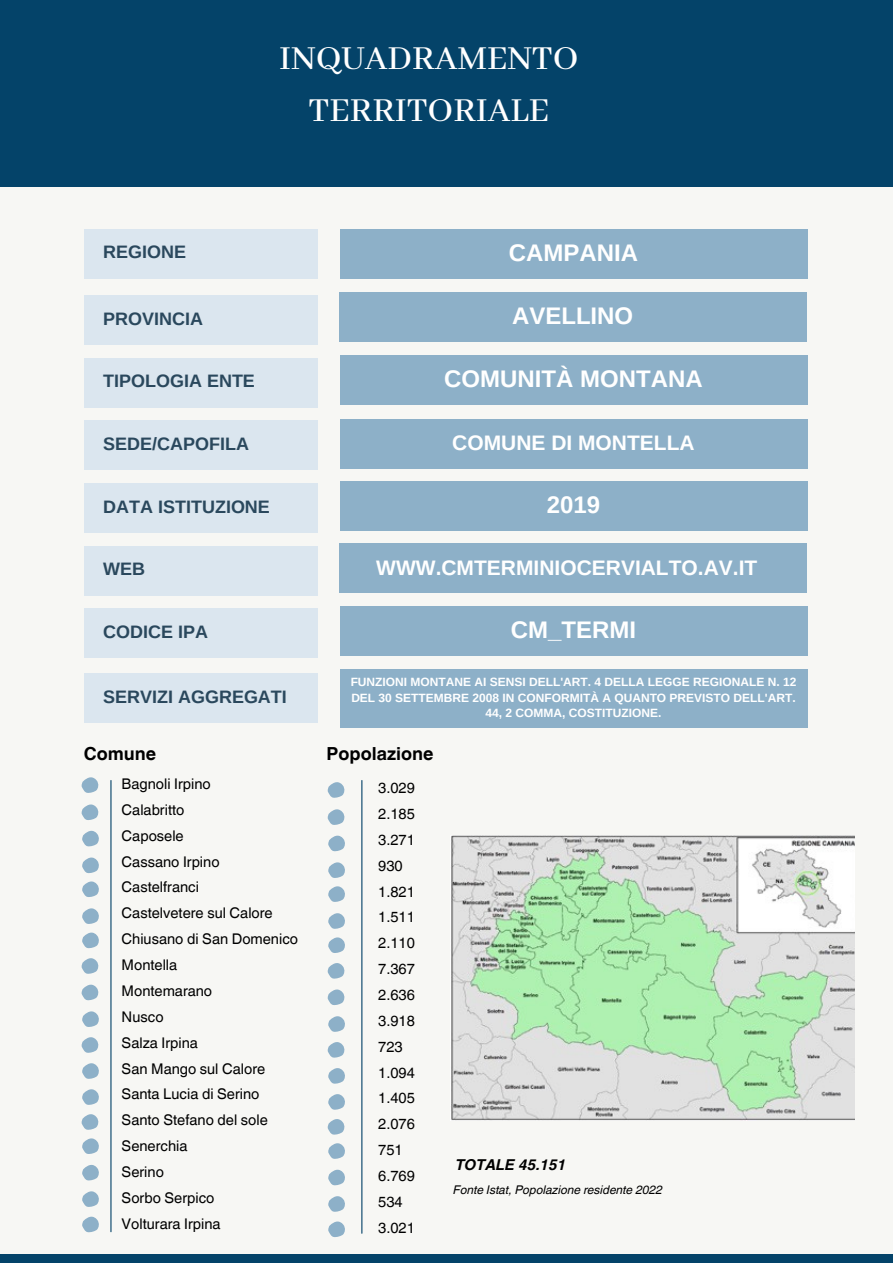
<style>
.page{position:relative;width:893px;height:1264px;background:#fff}
.page>*{position:absolute;margin:0;border:0;box-sizing:border-box;transform-origin:0 0}
.t1{font:500 37.5px/51.8px "Abhaya Libre";color:#fff;text-align:center}
.t2{font:700 24px "Arimo";color:#fff}
.t3{font:700 21px "Arimo";color:#fff}
.t4{font:700 18px "Arimo";color:#2a485d}
.t5{font:700 18px "Helvetica World";color:#000}
.t6{font:italic 700 15px "Helvetica World";color:#000}
.t7{font:14.7px "Helvetica World";color:#000}
.t8{font:700 12px/15.8px "Arimo";color:#fff;text-align:center}
.t9{font:italic 12px "Helvetica World";color:#000}
</style>
<div class="page">
<div style="left:0;top:165px;width:892px;height:1097px;background:#f7f7f4"></div>
<div style="left:0;top:0;width:892px;height:187px;background:#044369"></div>
<div style="left:340px;top:419px;width:467px;height:49px;background:#8db0c8"></div>
<div style="left:84px;top:295px;width:233px;height:49px;background:#dbe6ef"></div>
<div style="left:84px;top:229px;width:233px;height:49px;background:#dbe6ef"></div>
<div style="left:340px;top:355px;width:467px;height:50px;background:#8db0c8"></div>
<div style="left:339px;top:293px;width:467px;height:49px;background:#8db0c8"></div>
<div style="left:340px;top:481px;width:467px;height:49px;background:#8db0c8"></div>
<div style="left:339px;top:543px;width:467px;height:50px;background:#8db0c8"></div>
<div style="left:340px;top:606px;width:467px;height:49px;background:#8db0c8"></div>
<div style="left:340px;top:669px;width:467px;height:59px;background:#8db0c8"></div>
<div style="left:340px;top:229px;width:467px;height:49px;background:#8db0c8"></div>
<hr style="left:361px;top:780px;width:1px;height:453px;background:#044369">
<div style="left:84px;top:358px;width:233px;height:49px;background:#dbe6ef"></div>
<div style="left:84px;top:420px;width:233px;height:50px;background:#dbe6ef"></div>
<div style="left:84px;top:483px;width:233px;height:49px;background:#dbe6ef"></div>
<div style="left:84px;top:546px;width:233px;height:49px;background:#dbe6ef"></div>
<div style="left:84px;top:608px;width:233px;height:50px;background:#dbe6ef"></div>
<div style="left:84px;top:673px;width:233px;height:49px;background:#dbe6ef"></div>
<img style="left:450px;top:835px;width:404px;height:285px">
<svg style="left:82px;top:932px;width:17px;height:16px"></svg>
<hr style="left:110px;top:780px;width:1px;height:451px;background:#044369">
<div style="left:0;top:1254px;width:892px;height:8px;background:#044369"></div>
<svg style="left:82px;top:857px;width:17px;height:16px"></svg>
<svg style="left:82px;top:881px;width:17px;height:16px"></svg>
<svg style="left:82px;top:908px;width:17px;height:16px"></svg>
<svg style="left:81px;top:984px;width:18px;height:16px"></svg>
<svg style="left:82px;top:1011px;width:17px;height:16px"></svg>
<svg style="left:81px;top:1037px;width:18px;height:16px"></svg>
<svg style="left:82px;top:1063px;width:17px;height:16px"></svg>
<svg style="left:82px;top:1089px;width:17px;height:16px"></svg>
<svg style="left:81px;top:958px;width:18px;height:16px"></svg>
<svg style="left:81px;top:1114px;width:18px;height:16px"></svg>
<svg style="left:81px;top:804px;width:18px;height:16px"></svg>
<svg style="left:82px;top:830px;width:17px;height:16px"></svg>
<svg style="left:81px;top:777px;width:18px;height:16px"></svg>
<svg style="left:82px;top:1138px;width:17px;height:16px"></svg>
<svg style="left:82px;top:1164px;width:17px;height:16px"></svg>
<svg style="left:82px;top:1191px;width:17px;height:16px"></svg>
<svg style="left:82px;top:1216px;width:17px;height:16px"></svg>
<svg style="left:328px;top:862px;width:17px;height:16px"></svg>
<svg style="left:328px;top:886px;width:17px;height:16px"></svg>
<svg style="left:328px;top:913px;width:17px;height:16px"></svg>
<svg style="left:327px;top:989px;width:18px;height:16px"></svg>
<svg style="left:328px;top:1016px;width:17px;height:16px"></svg>
<svg style="left:327px;top:1042px;width:18px;height:16px"></svg>
<svg style="left:328px;top:1068px;width:17px;height:16px"></svg>
<svg style="left:328px;top:1094px;width:17px;height:16px"></svg>
<svg style="left:327px;top:963px;width:18px;height:16px"></svg>
<svg style="left:327px;top:1119px;width:18px;height:16px"></svg>
<svg style="left:327px;top:809px;width:18px;height:16px"></svg>
<svg style="left:328px;top:835px;width:17px;height:16px"></svg>
<svg style="left:327px;top:782px;width:18px;height:16px"></svg>
<svg style="left:328px;top:1143px;width:17px;height:16px"></svg>
<svg style="left:328px;top:1169px;width:17px;height:16px"></svg>
<svg style="left:328px;top:1196px;width:17px;height:16px"></svg>
<svg style="left:328px;top:1221px;width:17px;height:16px"></svg>
<svg style="left:328px;top:937px;width:17px;height:16px"></svg>
<p class="t1" style="left:279px;top:34px;width:301px">INQUADRAMENTO<br>TERRITORIALE</p>
<p class="t4" style="left:103px;top:242px;width:84px">REGIONE</p>
<p class="t2" style="left:509px;top:239px;width:131px">CAMPANIA</p>
<p class="t4" style="left:103px;top:308px;width:101px">PROVINCIA</p>
<p class="t2" style="left:512px;top:302px;width:123px">AVELLINO</p>
<p class="t4" style="left:103px;top:371px;width:153px">TIPOLOGIA ENTE</p>
<p class="t2" style="left:444px;top:365px;width:260px">COMUNITÀ MONTANA</p>
<p class="t4" style="left:103px;top:433px;width:147px">SEDE/CAPOFILA</p>
<p class="t3" style="left:452px;top:431px;width:244px">COMUNE DI MONTELLA</p>
<p class="t4" style="left:103px;top:496px;width:168px">DATA ISTITUZIONE</p>
<p class="t2" style="left:546px;top:491px;width:55px">2019</p>
<p class="t4" style="left:103px;top:559px;width:43px">WEB</p>
<p class="t3" style="left:376px;top:556px;width:382px">WWW.CMTERMINIOCERVIALTO.AV.IT</p>
<p class="t4" style="left:103px;top:621px;width:106px">CODICE IPA</p>
<p class="t4" style="left:103px;top:686px;width:185px">SERVIZI AGGREGATI</p>
<p class="t2" style="left:511px;top:616px;width:127px">CM_TERMI</p>
<p class="t8" style="left:350px;top:674px;width:447px">FUNZIONI MONTANE AI SENSI DELL'ART. 4 DELLA LEGGE REGIONALE N. 12<br>DEL 30 SETTEMBRE 2008 IN CONFORMITÀ A QUANTO PREVISTO DELL'ART.<br>44, 2 COMMA, COSTITUZIONE.</p>
<p class="t5" style="left:84px;top:738px;width:74px">Comune</p>
<p class="t5" style="left:326px;top:738px;width:108px">Popolazione</p>
<p class="t7" style="left:122px;top:775px;width:91px">Bagnoli Irpino</p>
<p class="t7" style="left:122px;top:801px;width:64px">Calabritto</p>
<p class="t7" style="left:122px;top:826px;width:64px">Caposele</p>
<p class="t7" style="left:122px;top:852px;width:99px">Cassano Irpino</p>
<p class="t7" style="left:122px;top:878px;width:79px">Castelfranci</p>
<p class="t7" style="left:122px;top:904px;width:153px">Castelvetere sul Calore</p>
<p class="t7" style="left:122px;top:930px;width:178px">Chiusano di San Domenico</p>
<p class="t7" style="left:122px;top:956px;width:57px">Montella</p>
<p class="t7" style="left:122px;top:982px;width:92px">Montemarano</p>
<p class="t7" style="left:122px;top:1007px;width:43px">Nusco</p>
<p class="t7" style="left:122px;top:1033px;width:78px">Salza Irpina</p>
<p class="t7" style="left:122px;top:1059px;width:145px">San Mango sul Calore</p>
<p class="t7" style="left:122px;top:1085px;width:139px">Santa Lucia di Serino</p>
<p class="t7" style="left:122px;top:1111px;width:148px">Santo Stefano del sole</p>
<p class="t7" style="left:122px;top:1137px;width:67px">Senerchia</p>
<p class="t7" style="left:122px;top:1163px;width:44px">Serino</p>
<p class="t7" style="left:122px;top:1188px;width:94px">Sorbo Serpico</p>
<p class="t7" style="left:122px;top:1214px;width:100px">Volturara Irpina</p>
<p class="t7" style="left:378px;top:779px;width:38px">3.029</p>
<p class="t7" style="left:378px;top:805px;width:38px">2.185</p>
<p class="t7" style="left:378px;top:831px;width:38px">3.271</p>
<p class="t7" style="left:378px;top:856px;width:26px">930</p>
<p class="t7" style="left:378px;top:882px;width:38px">1.821</p>
<p class="t7" style="left:378px;top:908px;width:38px">1.511</p>
<p class="t7" style="left:378px;top:934px;width:38px">2.110</p>
<p class="t7" style="left:378px;top:960px;width:38px">7.367</p>
<p class="t7" style="left:378px;top:986px;width:38px">2.636</p>
<p class="t7" style="left:378px;top:1012px;width:38px">3.918</p>
<p class="t7" style="left:378px;top:1037px;width:26px">723</p>
<p class="t7" style="left:378px;top:1063px;width:38px">1.094</p>
<p class="t7" style="left:378px;top:1089px;width:38px">1.405</p>
<p class="t7" style="left:378px;top:1115px;width:38px">2.076</p>
<p class="t7" style="left:378px;top:1141px;width:26px">751</p>
<p class="t7" style="left:378px;top:1167px;width:38px">6.769</p>
<p class="t7" style="left:378px;top:1193px;width:26px">534</p>
<p class="t7" style="left:378px;top:1218px;width:38px">3.021</p>
<p class="t6" style="left:455px;top:1152px;width:112px">TOTALE 45.151</p>
<p class="t9" style="left:453px;top:1180px;width:211px">Fonte Istat, Popolazione residente 2022</p>
</div>
